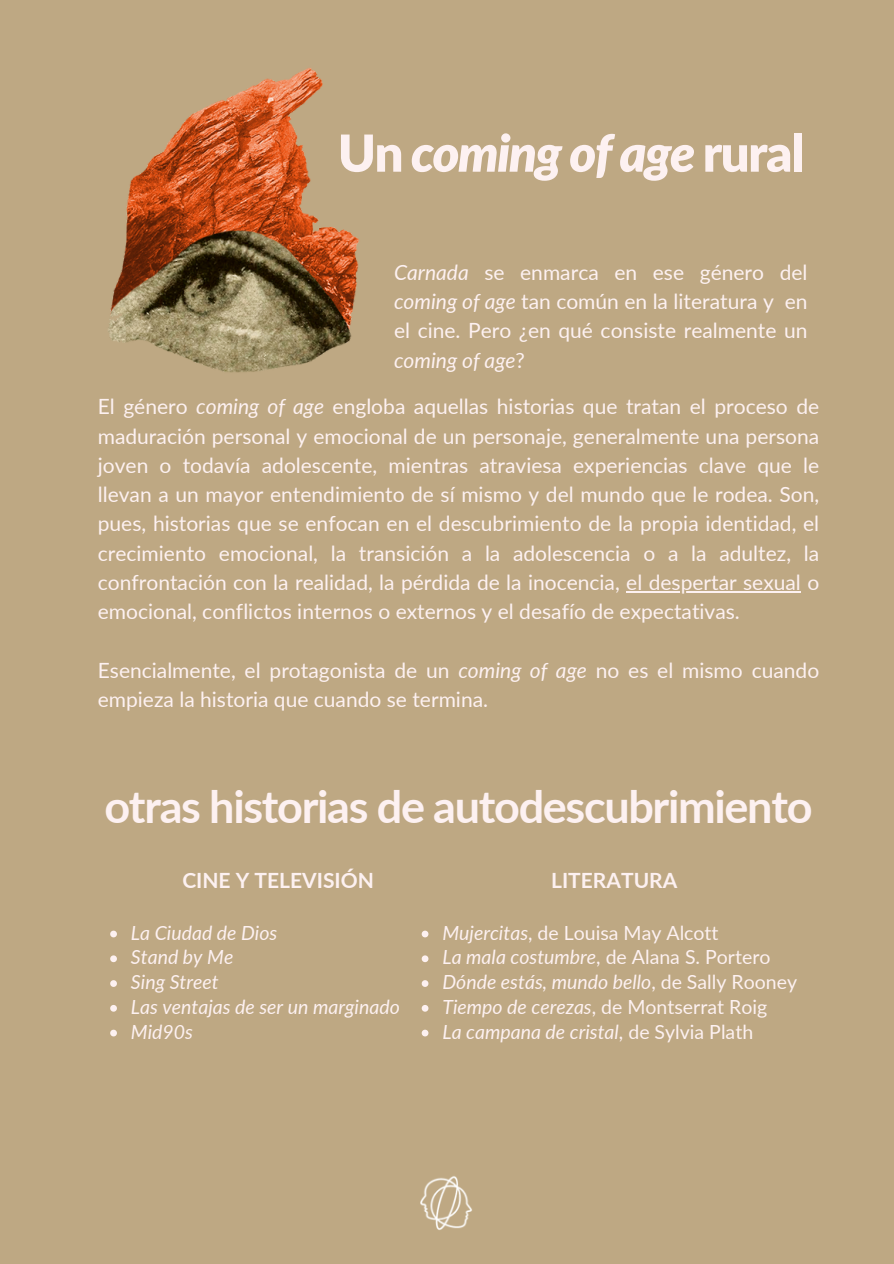
<style>
.page{position:relative;width:894px;height:1264px;background:#fff}
.page>*{position:absolute;margin:0;border:0;box-sizing:border-box;transform-origin:0 0}
.t1{font:italic 900 51px "Lato";letter-spacing:-.03em;color:#fdf1f1}
.t2{font:700 45px "Lato";letter-spacing:-.03em;color:#fdf1f1}
.t3{font:21px/29.2px "Lato";color:#fdf1f1;text-align:justify}
.t4{font:700 21px "Lato";color:#fdf1f1}
.t5{font:italic 19.5px "Lato";color:#fdf1f1}
.t6{font:19.5px "Lato";color:#fdf1f1}
.s1{font-style:normal}
.s2{font-style:italic}
</style>
<div class="page">
<div style="left:0;top:0;width:893px;height:1263px;background:#bea883"></div>
<img style="left:420px;top:1176px;width:52px;height:54px">
<hr style="left:626px;top:591px;width:174px;height:1px;background:#fdf1f1">
<img style="left:108px;top:68px;width:251px;height:305px">
<svg style="left:110px;top:930px;width:7px;height:7px"></svg>
<svg style="left:110px;top:955px;width:7px;height:7px"></svg>
<svg style="left:110px;top:980px;width:7px;height:6px"></svg>
<svg style="left:110px;top:1005px;width:7px;height:6px"></svg>
<svg style="left:110px;top:1029px;width:7px;height:7px"></svg>
<svg style="left:421px;top:930px;width:7px;height:7px"></svg>
<svg style="left:421px;top:955px;width:7px;height:7px"></svg>
<svg style="left:421px;top:980px;width:7px;height:6px"></svg>
<svg style="left:421px;top:1005px;width:7px;height:6px"></svg>
<svg style="left:421px;top:1029px;width:7px;height:7px"></svg>
<h1 class="t1" style="left:338px;top:121px;width:468px"><span class="s1">Un</span> coming of age <span class="s1">rural</span></h1>
<p class="t3" style="left:394px;top:257px;width:415px"><span class="s2">Carnada</span> se enmarca en ese género del <span class="s2">coming of age</span> tan común en la literatura y en el cine. Pero ¿en qué consiste realmente un <span class="s2">coming of age</span>?</p>
<p class="t3" style="left:98px;top:391px;width:722px">El género <span class="s2">coming of age</span> engloba aquellas historias que tratan el proceso de maduración personal y emocional de un personaje, generalmente una persona joven o todavía adolescente, mientras atraviesa experiencias clave que le llevan a un mayor entendimiento de sí mismo y del mundo que le rodea. Son, pues, historias que se enfocan en el descubrimiento de la propia identidad, el crecimiento emocional, la transición a la adolescencia o a la adultez, la confrontación con la realidad, la pérdida de la inocencia, el despertar sexual o</p>
<p class="t3" style="left:98px;top:596px;width:643px">emocional, conflictos internos o externos y el desafío de expectativas.</p>
<p class="t3" style="left:98px;top:655px;width:722px">Esencialmente, el protagonista de un <span class="s2">coming of age</span> no es el mismo cuando empieza la historia que cuando se termina.</p>
<p class="t2" style="left:104px;top:778px;width:709px">otras historias de autodescubrimiento</p>
<h3 class="t4" style="left:182px;top:867px;width:193px">CINE Y TELEVISIÓN</h3>
<p class="t5" style="left:131px;top:920px;width:148px">La Ciudad de Dios</p>
<p class="t5" style="left:131px;top:945px;width:104px">Stand by Me</p>
<p class="t5" style="left:131px;top:969px;width:89px">Sing Street</p>
<p class="t5" style="left:131px;top:994px;width:270px">Las ventajas de ser un marginado</p>
<p class="t5" style="left:131px;top:1019px;width:64px">Mid90s</p>
<h3 class="t4" style="left:551px;top:867px;width:128px">LITERATURA</h3>
<p class="t6" style="left:442px;top:920px;width:277px"><span class="s2">Mujercitas</span>, de Louisa May Alcott</p>
<p class="t6" style="left:442px;top:945px;width:329px"><span class="s2">La mala costumbre</span>, de Alana S. Portero</p>
<p class="t5" style="left:442px;top:969px;width:356px">Dónde estás, mundo bello<span class="s1">, de Sally Rooney</span></p>
<p class="t6" style="left:442px;top:994px;width:326px"><span class="s2">Tiempo de cerezas</span>, de Montserrat Roig</p>
<p class="t5" style="left:442px;top:1019px;width:312px">La campana de cristal<span class="s1">, de Sylvia Plath</span></p>
</div>
